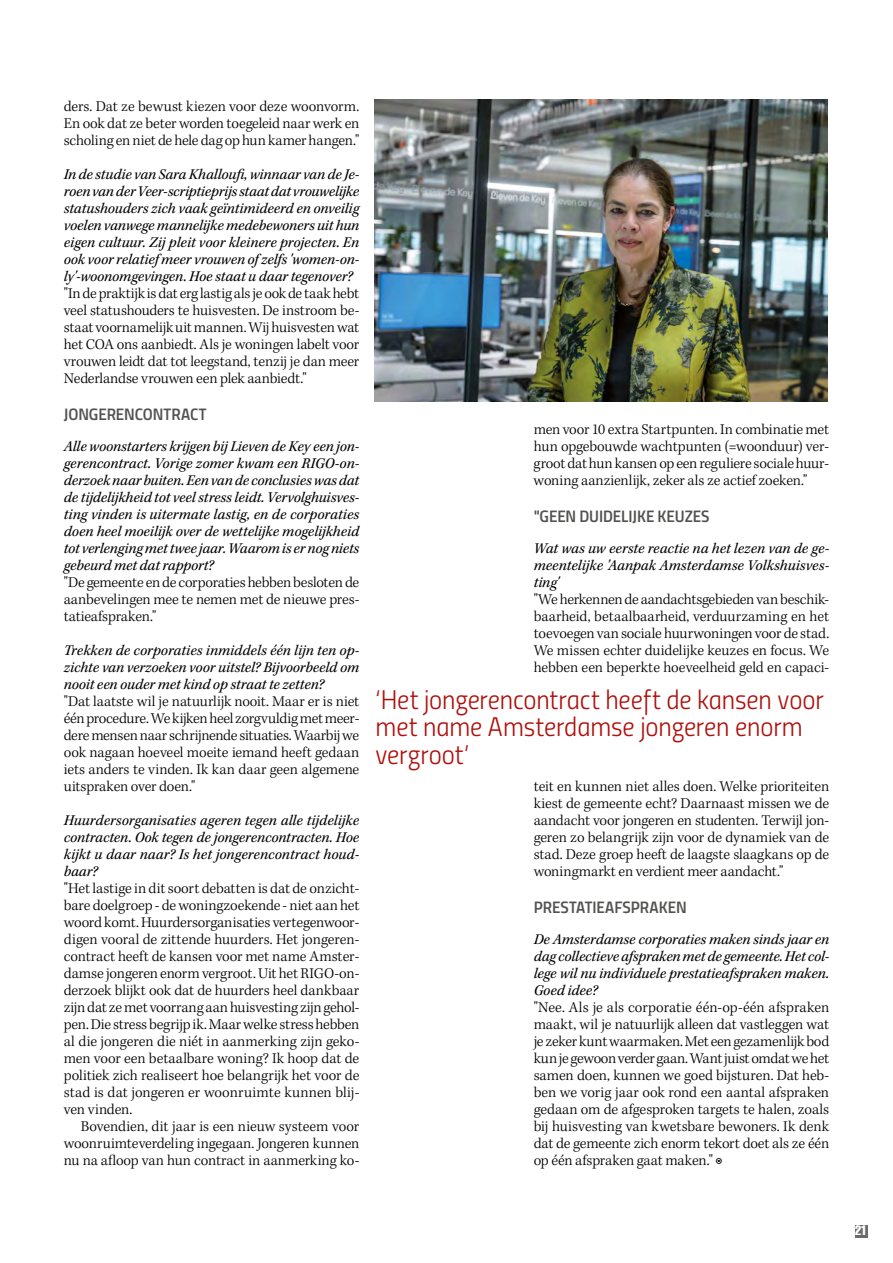
<style>
.page{position:relative;width:893px;height:1263px;background:#fff}
.page>*{position:absolute;margin:0;border:0;box-sizing:border-box;transform-origin:0 0}
.t1{font:27px/27.3px "Titillium Light Upright";letter-spacing:-.005em;color:#ae0f0a}
.t2{font:16.65px "Titillium Semibold Upright";letter-spacing:-.005em;color:#525251}
.t3{font:300 15.3px/17px "Kepler Std";letter-spacing:-.005em;color:#000;text-align:justify}
.t4{font:italic 15.3px/17px "Kepler Std";letter-spacing:-.005em;color:#000;text-align:justify}
.t5{font:extra-condensed 13.5px "Helvetica";color:#fff}
</style>
<div class="page">
<div style="left:855px;top:1225px;width:12px;height:12px;background:#6b6b6a"></div>
<img style="left:374px;top:100px;width:453px;height:301px">
<p class="t3" style="left:64px;top:98px;width:297px">ders. Dat ze bewust kiezen voor deze woonvorm.<br>En ook dat ze beter worden toegeleid naar werk en scholing en niet de hele dag op hun kamer hangen."</p>
<p class="t4" style="left:64px;top:166px;width:297px">In de studie van Sara Khalloufi, winnaar van de Je&shy;roen van der Veer-scriptieprijs staat dat vrouwelijke statushouders zich vaak geïntimideerd en onveilig voelen vanwege mannelijke medebewoners uit hun eigen cultuur. Zij pleit voor kleinere projecten. En ook voor relatief meer vrouwen of zelfs 'women-on&shy;ly'-woonomgevingen. Hoe staat u daar tegenover?</p>
<p class="t3" style="left:64px;top:285px;width:297px">"In de praktijk is dat erg lastig als je ook de taak hebt veel statushouders te huisvesten. De instroom be&shy;staat voornamelijk uit mannen. Wij huisvesten wat het COA ons aanbiedt. Als je woningen labelt voor vrouwen leidt dat tot leegstand, tenzij je dan meer Nederlandse vrouwen een plek aanbiedt."</p>
<p class="t2" style="left:64px;top:401px;width:144px">JONGERENCONTRACT</p>
<p class="t4" style="left:64px;top:438px;width:297px">Alle woonstarters krijgen bij Lieven de Key een jon&shy;gerencontract. Vorige zomer kwam een RIGO-on&shy;derzoek naar buiten. Een van de conclusies was dat de tijdelijkheid tot veel stress leidt. Vervolghuisves&shy;ting vinden is uitermate lastig, en de corporaties doen heel moeilijk over de wettelijke mogelijkheid tot verlenging met twee jaar. Waarom is er nog niets gebeurd met dat rapport?</p>
<p class="t3" style="left:64px;top:574px;width:297px">"De gemeente en de corporaties hebben besloten de aanbevelingen mee te nemen met de nieuwe pres&shy;tatieafspraken."</p>
<p class="t4" style="left:64px;top:642px;width:297px">Trekken de corporaties inmiddels één lijn ten op&shy;zichte van verzoeken voor uitstel? Bijvoorbeeld om nooit een ouder met kind op straat te zetten?</p>
<p class="t3" style="left:64px;top:693px;width:297px">"Dat laatste wil je natuurlijk nooit. Maar er is niet één procedure. We kijken heel zorgvuldig met meer&shy;dere mensen naar schrijnende situaties. Waarbij we ook nagaan hoeveel moeite iemand heeft gedaan iets anders te vinden. Ik kan daar geen algemene uitspraken over doen."</p>
<p class="t4" style="left:64px;top:812px;width:297px">Huurdersorganisaties ageren tegen alle tijdelijke contracten. Ook tegen de jongerencontracten. Hoe kijkt u daar naar? Is het jongerencontract houd&shy;baar?</p>
<p class="t3" style="left:64px;top:880px;width:297px">"Het lastige in dit soort debatten is dat de onzicht&shy;bare doelgroep - de woningzoekende - niet aan het woord komt. Huurdersorganisaties vertegenwoor&shy;digen vooral de zittende huurders. Het jongeren&shy;contract heeft de kansen voor met name Amster&shy;damse jongeren enorm vergroot. Uit het RIGO-on&shy;derzoek blijkt ook dat de huurders heel dankbaar zijn dat ze met voorrang aan huisvesting zijn gehol&shy;pen. Die stress begrijp ik. Maar welke stress hebben al die jongeren die niét in aanmerking zijn geko&shy;men voor een betaalbare woning? Ik hoop dat de politiek zich realiseert hoe belangrijk het voor de stad is dat jongeren er woonruimte kunnen blij&shy;ven vinden.</p>
<p class="t3" style="left:64px;top:1118px;width:297px;text-indent:17px">Bovendien, dit jaar is een nieuw systeem voor woonruimteverdeling ingegaan. Jongeren kunnen nu na afloop van hun contract in aanmerking ko-</p>
<p class="t3" style="left:534px;top:421px;width:297px">men voor 10 extra Startpunten. In combinatie met hun opgebouwde wachtpunten (=woonduur) ver&shy;groot dat hun kansen op een reguliere sociale huur&shy;woning aanzienlijk, zeker als ze actief zoeken."</p>
<p class="t2" style="left:534px;top:503px;width:177px">"GEEN DUIDELIJKE KEUZES</p>
<p class="t4" style="left:534px;top:540px;width:297px">Wat was uw eerste reactie na het lezen van de ge&shy;meentelijke 'Aanpak Amsterdamse Volkshuisves&shy;ting'</p>
<p class="t3" style="left:534px;top:591px;width:297px">"We herkennen de aandachtsgebieden van beschik&shy;baarheid, betaalbaarheid, verduurzaming en het toevoegen van sociale huurwoningen voor de stad.<br>We missen echter duidelijke keuzes en focus. We hebben een beperkte hoeveelheid geld en capaci-</p>
<h1 class="t1" style="left:376px;top:685px;width:450px">‘Het jongerencontract heeft de kansen voor met name Amsterdamse jongeren enorm vergroot’</h1>
<p class="t3" style="left:534px;top:778px;width:297px">teit en kunnen niet alles doen. Welke prioriteiten kiest de gemeente echt? Daarnaast missen we de aandacht voor jongeren en studenten. Terwijl jon&shy;geren zo belangrijk zijn voor de dynamiek van de stad. Deze groep heeft de laagste slaagkans op de woningmarkt en verdient meer aandacht."</p>
<p class="t2" style="left:534px;top:894px;width:154px">PRESTATIEAFSPRAKEN</p>
<p class="t4" style="left:534px;top:931px;width:297px">De Amsterdamse corporaties maken sinds jaar en dag collectieve afspraken met de gemeente. Het col&shy;lege wil nu individuele prestatieafspraken maken.<br>Goed idee?</p>
<p class="t3" style="left:534px;top:999px;width:297px">"Nee. Als je als corporatie één-op-één afspraken maakt, wil je natuurlijk alleen dat vastleggen wat je zeker kunt waarmaken. Met een gezamenlijk bod kun je gewoon verder gaan. Want juist omdat we het samen doen, kunnen we goed bijsturen. Dat heb&shy;ben we vorig jaar ook rond een aantal afspraken gedaan om de afgesproken targets te halen, zoals bij huisvesting van kwetsbare bewoners. Ik denk dat de gemeente zich enorm tekort doet als ze één op één afspraken gaat maken." ◉</p>
<p class="t5" style="left:855px;top:1221px;width:14px">21</p>
</div>
